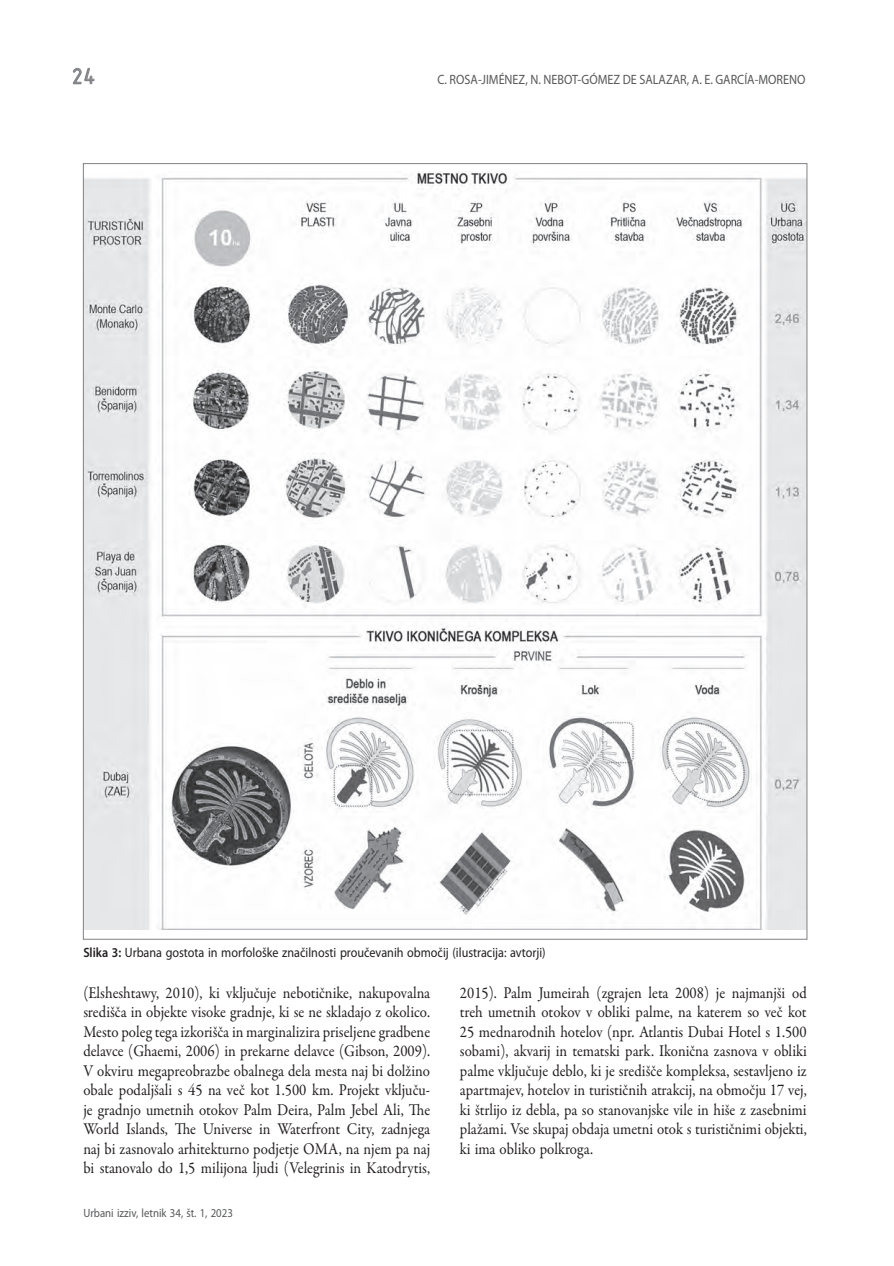
<style>
.page{position:relative;width:894px;height:1266px;background:#fff}
.page>*{position:absolute;margin:0;border:0;box-sizing:border-box;transform-origin:0 0}
.t1{font:24px "ISOCTEUR";color:#808285}
.t2{font:16.5px/19.5px "Garamond Premr Pro";color:#231f20;text-align:justify;scale:.9 1}
.t3{font:13.5px "Myriad Pro";color:#231f20;scale:.9 1}
.t4{font:13.5px "Myriad Pro";color:#57585a;scale:.9 1}
.t5{font:12px "Myriad Pro";color:#57585a;scale:.9 1}
.s1{font-weight:600}
</style>
<div class="page">
<svg style="left:72px;top:67px;width:23px;height:18px"></svg>
<img style="left:85px;top:172px;width:720px;height:757px">
<h1 class="t1" style="left:69px;top:61px;width:31px">24</h1>
<p class="t4" style="left:437px;top:72px;width:410px">C. ROSA-JIMÉNEZ, N. NEBOT-GÓMEZ DE SALAZAR, A. E. GARCÍA-MORENO</p>
<p class="t3" style="left:83px;top:945px;width:515px"><span class="s1">Slika 3:</span> Urbana gostota in morfološke značilnosti proučevanih območij (ilustracija: avtorji)</p>
<p class="t2" style="left:83px;top:983px;width:387px">(Elsheshtawy, 2010), ki vključuje nebotičnike, nakupovalna središča in objekte visoke gradnje, ki se ne skladajo z okolico.<br>Mesto poleg tega izkorišča in marginalizira priseljene gradbene delavce (Ghaemi, 2006) in prekarne delavce (Gibson, 2009).<br>V okviru megapreobrazbe obalnega dela mesta naj bi dolžino obale podaljšali s 45 na več kot 1.500 km. Projekt vključu&shy;je gradnjo umetnih otokov Palm Deira, Palm Jebel Ali, The World Islands, The Universe in Waterfront City, zadnjega naj bi zasnovalo arhitekturno podjetje OMA, na njem pa naj bi stanovalo do 1,5 milijona ljudi (Velegrinis in Katodrytis,</p>
<p class="t2" style="left:460px;top:983px;width:387px">2015). Palm Jumeirah (zgrajen leta 2008) je najmanjši od treh umetnih otokov v obliki palme, na katerem so več kot 25 mednarodnih hotelov (npr. Atlantis Dubai Hotel s 1.500 sobami), akvarij in tematski park. Ikonična zasnova v obliki palme vključuje deblo, ki je središče kompleksa, sestavljeno iz apartmajev, hotelov in turističnih atrakcij, na območju 17 vej, ki štrlijo iz debla, pa so stanovanjske vile in hiše z zasebnimi plažami. Vse skupaj obdaja umetni otok s turističnimi objekti, ki ima obliko polkroga.</p>
<p class="t5" style="left:83px;top:1205px;width:168px">Urbani izziv, letnik 34, št. 1, 2023</p>
</div>
